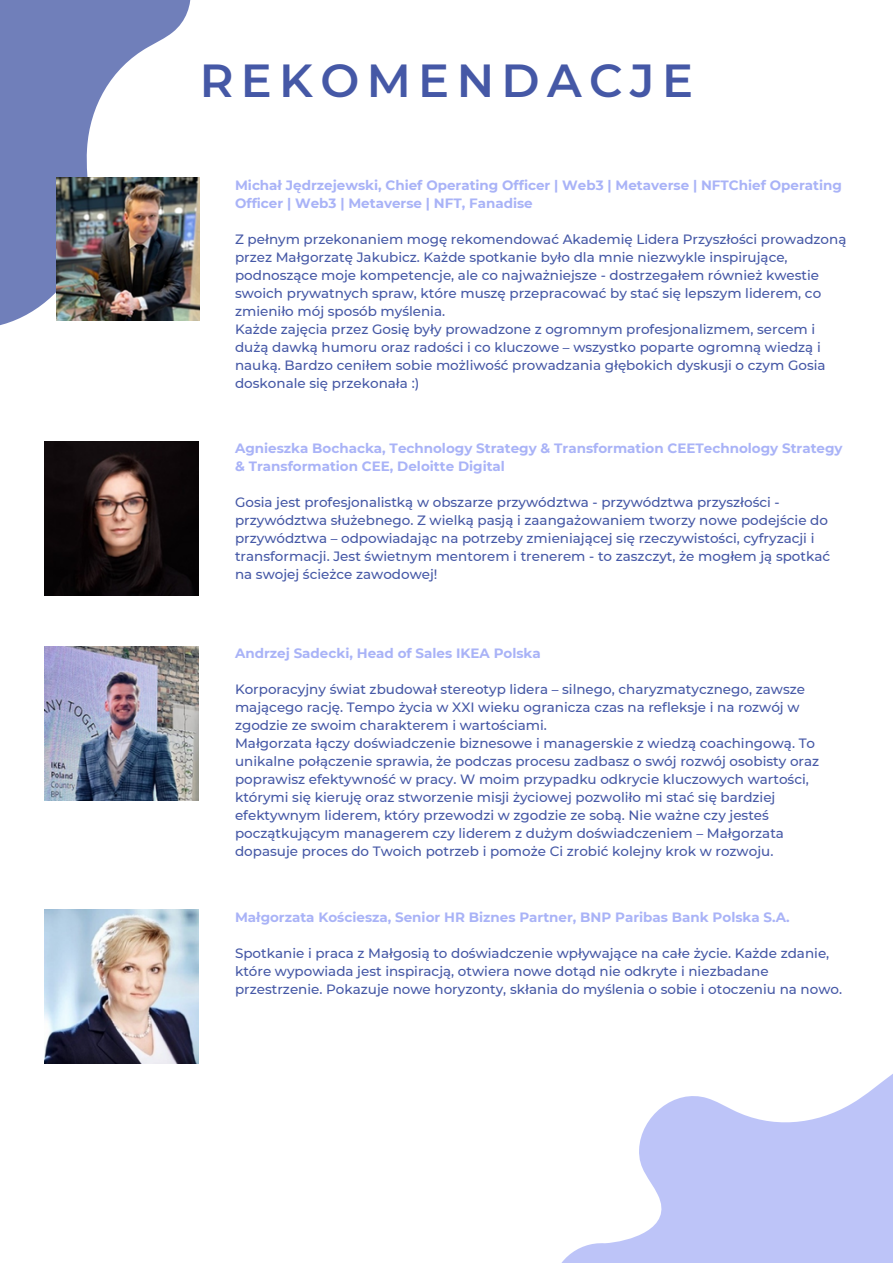
<style>
.page{position:relative;width:893px;height:1264px;background:#fff}
.page>*{position:absolute;margin:0;border:0;box-sizing:border-box;transform-origin:0 0}
.t1{font:600 46.2px "Montserrat";letter-spacing:.16em;color:#4558a6}
.t2{font:500 13.5px/18px "Montserrat";color:#4558a6}
.t3{font:700 13.5px/18px "Montserrat";color:#a9b3f7}
</style>
<div class="page">
<svg style="left:562px;top:1074px;width:330px;height:188px;fill:#bdc4f8"></svg>
<svg style="left:0;top:0;width:200px;height:326px;fill:#707fba"></svg>
<img style="left:57px;top:177px;width:142px;height:143px">
<img style="left:45px;top:441px;width:154px;height:154px">
<img style="left:45px;top:646px;width:154px;height:154px">
<img style="left:45px;top:909px;width:154px;height:154px">
<h1 class="t1" style="left:200px;top:52px;width:495px">REKOMENDACJE</h1>
<p class="t3" style="left:235px;top:176px;width:608px">Michał Jędrzejewski, Chief Operating Officer | Web3 | Metaverse | NFTChief Operating<br>Officer | Web3 | Metaverse | NFT, Fanadise</p>
<p class="t2" style="left:235px;top:230px;width:613px">Z pełnym przekonaniem mogę rekomendować Akademię Lidera Przyszłości prowadzoną przez Małgorzatę Jakubicz. Każde spotkanie było dla mnie niezwykle inspirujące, podnoszące moje kompetencje, ale co najważniejsze - dostrzegałem również kwestie swoich prywatnych spraw, które muszę przepracować by stać się lepszym liderem, co zmieniło mój sposób myślenia.<br>Każde zajęcia przez Gosię były prowadzone z ogromnym profesjonalizmem, sercem i dużą dawką humoru oraz radości i co kluczowe – wszystko poparte ogromną wiedzą i nauką. Bardzo ceniłem sobie możliwość prowadzania głębokich dyskusji o czym Gosia doskonale się przekonała :)</p>
<p class="t3" style="left:235px;top:439px;width:609px">Agnieszka Bochacka, Technology Strategy &amp; Transformation CEETechnology Strategy &amp; Transformation CEE, Deloitte Digital</p>
<p class="t2" style="left:235px;top:493px;width:596px">Gosia jest profesjonalistką w obszarze przywództwa - przywództwa przyszłości - przywództwa służebnego. Z wielką pasją i zaangażowaniem tworzy nowe podejście do przywództwa – odpowiadając na potrzeby zmieniającej się rzeczywistości, cyfryzacji i transformacji. Jest świetnym mentorem i trenerem - to zaszczyt, że mogłem ją spotkać na swojej ścieżce zawodowej!</p>
<p class="t3" style="left:235px;top:644px;width:307px">Andrzej Sadecki, Head of Sales IKEA Polska</p>
<p class="t2" style="left:235px;top:680px;width:585px">Korporacyjny świat zbudował stereotyp lidera – silnego, charyzmatycznego, zawsze mającego rację. Tempo życia w XXI wieku ogranicza czas na refleksje i na rozwój w zgodzie ze swoim charakterem i wartościami.<br>Małgorzata łączy doświadczenie biznesowe i managerskie z wiedzą coachingową. To unikalne połączenie sprawia, że podczas procesu zadbasz o swój rozwój osobisty oraz poprawisz efektywność w pracy. W moim przypadku odkrycie kluczowych wartości, którymi się kieruję oraz stworzenie misji życiowej pozwoliło mi stać się bardziej efektywnym liderem, który przewodzi w zgodzie ze sobą. Nie ważne czy jesteś początkującym managerem czy liderem z dużym doświadczeniem – Małgorzata dopasuje proces do Twoich potrzeb i pomoże Ci zrobić kolejny krok w rozwoju.</p>
<p class="t3" style="left:235px;top:908px;width:556px">Małgorzata Kościesza, Senior HR Biznes Partner, BNP Paribas Bank Polska S.A.</p>
<p class="t2" style="left:235px;top:944px;width:608px">Spotkanie i praca z Małgosią to doświadczenie wpływające na całe życie. Każde zdanie, które wypowiada jest inspiracją, otwiera nowe dotąd nie odkryte i niezbadane przestrzenie. Pokazuje nowe horyzonty, skłania do myślenia o sobie i otoczeniu na nowo.</p>
</div>
